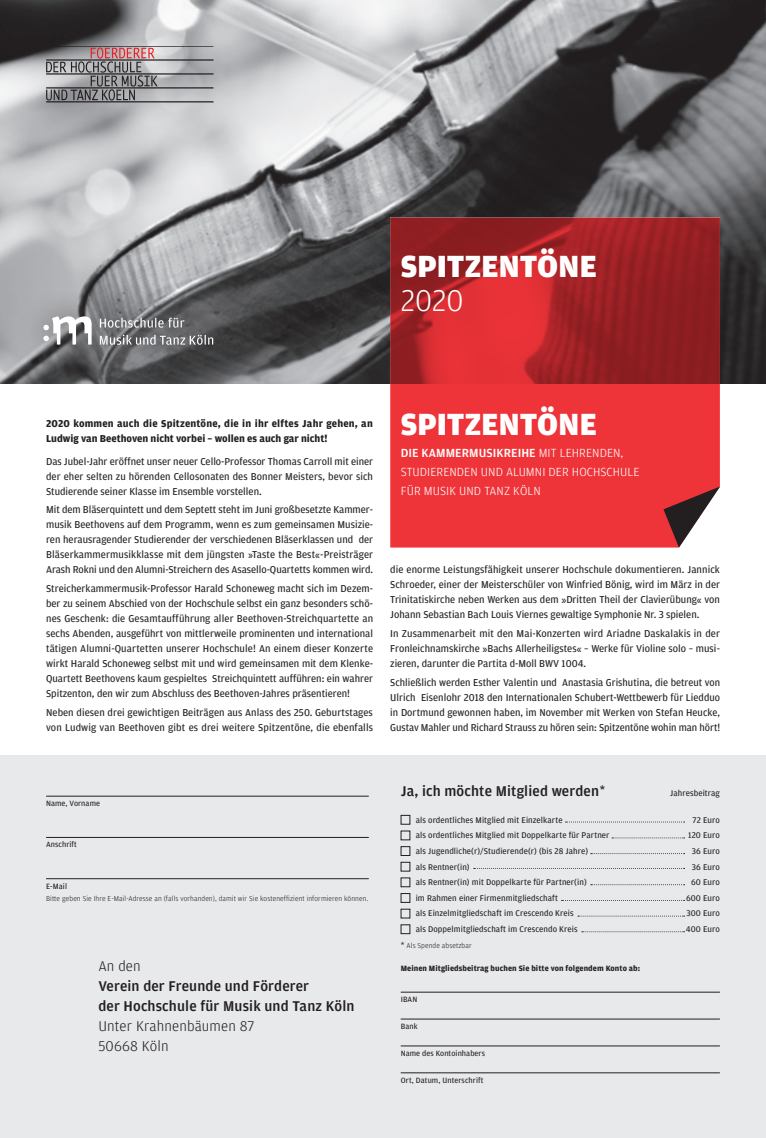
<style>
.page{position:relative;width:766px;height:1138px;background:#fff}
.page>*{position:absolute;margin:0;border:0;box-sizing:border-box;transform-origin:0 0}
.t1{font:900 32.5px "Amplitude";letter-spacing:.005em;color:#fff}
.t2{font:300 31.88px "Amplitude";color:#fff}
.t3{font:500 15px/20px "Amplitude";letter-spacing:.01em;color:#231f20}
.t4{font:300 15px/20px "Amplitude";letter-spacing:.01em;color:#231f20}
.t5{font:300 12.5px/18.8px "Amplitude";letter-spacing:.005em;color:#fff}
.t6{font:10.62px/15px "Amplitude";color:#231f20;text-align:justify}
.t7{font:700 10.62px/15px "Amplitude";letter-spacing:.005em;color:#231f20}
.t8{font:8.75px "Amplitude";letter-spacing:.01em;color:#231f20}
.t9{font:8.12px "Amplitude";letter-spacing:.01em;color:#231f20}
.t10{font:700 8.12px "Amplitude";letter-spacing:.01em;color:#231f20}
.t11{font:300 7.5px "Amplitude";letter-spacing:.01em;color:#231f20}
.s1{font-weight:500}
.s2{font-weight:400;font-size:8.75px}
</style>
<div class="page">
<img style="left:0;top:0;width:765px;height:383px">
<svg style="left:390px;top:217px;width:329px;height:330px;background:#c92b30"></svg>
<div style="left:16px;top:288px;width:223px;height:85px;background:#231f20;opacity:.75"></div>
<svg style="left:100px;top:317px;width:84px;height:10px"></svg>
<svg style="left:100px;top:335px;width:113px;height:10px"></svg>
<svg style="left:43px;top:316px;width:49px;height:28px"></svg>
<svg style="left:663px;top:486px;width:57px;height:61px"></svg>
<svg style="left:46px;top:47px;width:112px;height:53px;background:#9a9093"></svg>
<hr style="left:46px;top:46px;width:167px;height:1px;background:#231f20">
<hr style="left:46px;top:59px;width:167px;height:2px;background:#231f20">
<hr style="left:46px;top:73px;width:167px;height:2px;background:#231f20">
<hr style="left:46px;top:87px;width:167px;height:1px;background:#231f20">
<hr style="left:46px;top:101px;width:167px;height:1px;background:#231f20">
<div style="left:0;top:755px;width:765px;height:382px;background:#e6e7e9"></div>
<hr style="left:400px;top:991px;width:319px;height:1px;background:#231f20">
<hr style="left:400px;top:1018px;width:319px;height:1px;background:#231f20">
<hr style="left:400px;top:1045px;width:319px;height:1px;background:#231f20">
<hr style="left:400px;top:1072px;width:319px;height:1px;background:#231f20">
<hr style="left:46px;top:796px;width:323px;height:1px;background:#231f20">
<hr style="left:46px;top:837px;width:323px;height:1px;background:#231f20">
<hr style="left:46px;top:878px;width:323px;height:1px;background:#231f20">
<div style="left:400px;top:815px;width:10px;height:9px;border:1px solid #231f20"></div>
<div style="left:400px;top:846px;width:10px;height:9px;border:1px solid #231f20"></div>
<div style="left:400px;top:862px;width:10px;height:9px;border:1px solid #231f20"></div>
<div style="left:400px;top:877px;width:10px;height:10px;border:1px solid #231f20"></div>
<svg style="left:565px;top:821px;width:119px;height:1px"></svg>
<svg style="left:612px;top:837px;width:72px;height:1px"></svg>
<svg style="left:590px;top:853px;width:94px;height:1px"></svg>
<svg style="left:473px;top:868px;width:211px;height:1px"></svg>
<svg style="left:590px;top:884px;width:94px;height:1px"></svg>
<svg style="left:561px;top:900px;width:123px;height:1px"></svg>
<svg style="left:577px;top:915px;width:107px;height:1px"></svg>
<svg style="left:581px;top:931px;width:103px;height:1px"></svg>
<h1 class="t1" style="left:400px;top:248px;width:198px">SPITZENTÖNE</h1>
<h2 class="t2" style="left:400px;top:282px;width:64px">2020</h2>
<p class="t7" style="left:46px;top:416px;width:328px">2020 kommen auch die Spitzentöne, die in ihr elftes Jahr gehen, an<br>Ludwig van Beethoven nicht vorbei – wollen es auch gar nicht!</p>
<p class="t6" style="left:46px;top:453px;width:328px">Das Jubel-Jahr eröffnet unser neuer Cello-Professor Thomas Carroll mit einer der eher selten zu hörenden Cellosonaten des Bonner Meisters, bevor sich Studierende seiner Klasse im Ensemble vorstellen.</p>
<p class="t6" style="left:46px;top:502px;width:328px">Mit dem Bläserquintett und dem Septett steht im Juni großbesetzte Kammer&shy;musik Beethovens auf dem Programm, wenn es zum gemeinsamen Musizie&shy;ren herausragender Studierender der verschiedenen Bläserklassen und der Bläserkammermusikklasse mit dem jüngsten »Taste the Best«-Preisträger Arash Rokni und den Alumni-Streichern des Asasello-Quartetts kommen wird.</p>
<p class="t6" style="left:46px;top:581px;width:328px">Streicherkammermusik-Professor Harald Schoneweg macht sich im Dezem&shy;ber zu seinem Abschied von der Hochschule selbst ein ganz besonders schö&shy;nes Geschenk: die Gesamtaufführung aller Beethoven-Streichquartette an sechs Abenden, ausgeführt von mittlerweile prominenten und international tätigen Alumni-Quartetten unserer Hochschule! An einem dieser Konzerte wirkt Harald Schoneweg selbst mit und wird gemeinsamen mit dem Klenke-Quartett Beethovens kaum gespieltes Streichquintett aufführen: ein wahrer Spitzenton, den wir zum Abschluss des Beethoven-Jahres präsentieren!</p>
<p class="t6" style="left:46px;top:705px;width:328px">Neben diesen drei gewichtigen Beiträgen aus Anlass des 250. Geburtstages von Ludwig van Beethoven gibt es drei weitere Spitzentöne, die ebenfalls</p>
<h1 class="t1" style="left:400px;top:405px;width:198px">SPITZENTÖNE</h1>
<p class="t5" style="left:400px;top:443px;width:240px"><span class="s1">DIE KAMMERMUSIKREIHE</span> MIT LEHRENDEN,<br>STUDIERENDEN UND ALUMNI DER HOCHSCHULE<br>FÜR MUSIK UND TANZ KÖLN</p>
<p class="t6" style="left:390px;top:562px;width:331px">die enorme Leistungsfähigkeit unserer Hochschule dokumentieren. Jannick Schroeder, einer der Meisterschüler von Winfried Bönig, wird im März in der Trinitatiskirche neben Werken aus dem »Dritten Theil der Clavierübung« von Johann Sebastian Bach Louis Viernes gewaltige Symphonie Nr. 3 spielen.</p>
<p class="t6" style="left:390px;top:626px;width:331px">In Zusammenarbeit mit den Mai-Konzerten wird Ariadne Daskalakis in der Fronleichnamskirche »Bachs Allerheiligstes« – Werke für Violine solo – musi&shy;zieren, darunter die Partita d-Moll BWV 1004.</p>
<p class="t6" style="left:390px;top:675px;width:331px">Schließlich werden Esther Valentin und Anastasia Grishutina, die betreut von Ulrich Eisenlohr 2018 den Internationalen Schubert-Wettbewerb für Liedduo in Dortmund gewonnen haben, im November mit Werken von Stefan Heucke, Gustav Mahler und Richard Strauss zu hören sein: Spitzentöne wohin man hört!</p>
<p class="t9" style="left:46px;top:799px;width:55px">Name, Vorname</p>
<p class="t9" style="left:46px;top:840px;width:32px">Anschrift</p>
<p class="t9" style="left:46px;top:881px;width:23px">E-Mail</p>
<p class="t11" style="left:46px;top:894px;width:323px">Bitte geben Sie Ihre E-Mail-Adresse an (falls vorhanden), damit wir Sie kosteneffizient informieren können.</p>
<h3 class="t4" style="left:98px;top:956px;width:44px">An den</h3>
<h3 class="t3" style="left:98px;top:976px;width:257px">Verein der Freunde und Förderer<br>der Hochschule für Musik und Tanz Köln</h3>
<h3 class="t4" style="left:98px;top:1016px;width:157px">Unter Krahnenbäumen 87<br>50668 Köln</h3>
<h3 class="t3" style="left:400px;top:781px;width:206px">Ja, ich möchte Mitglied werden<sup>*</sup></h3>
<p class="t8" style="left:670px;top:788px;width:51px">Jahresbeitrag</p>
<p class="t8" style="left:415px;top:814px;width:148px">als ordentliches Mitglied mit Einzelkarte</p>
<p class="t8" style="left:692px;top:814px;width:29px">72 Euro</p>
<p class="t8" style="left:415px;top:830px;width:195px">als ordentliches Mitglied mit Doppelkarte für Partner</p>
<p class="t8" style="left:688px;top:830px;width:33px">120 Euro</p>
<p class="t8" style="left:415px;top:846px;width:174px">als Jugendliche(r)/Studierende(r) (bis 28 Jahre)</p>
<p class="t8" style="left:691px;top:846px;width:30px">36 Euro</p>
<p class="t8" style="left:415px;top:861px;width:55px">als Rentner(in)</p>
<p class="t8" style="left:691px;top:861px;width:30px">36 Euro</p>
<p class="t8" style="left:415px;top:877px;width:172px">als Rentner(in) mit Doppelkarte für Partner(in)</p>
<p class="t8" style="left:691px;top:877px;width:30px">60 Euro</p>
<p class="t8" style="left:415px;top:893px;width:144px">im Rahmen einer Firmenmitgliedschaft</p>
<p class="t8" style="left:685px;top:893px;width:35px">600 Euro</p>
<p class="t8" style="left:415px;top:908px;width:159px">als Einzelmitgliedschaft im Crescendo Kreis</p>
<p class="t8" style="left:686px;top:908px;width:35px">300 Euro</p>
<p class="t8" style="left:415px;top:924px;width:163px">als Doppelmitgliedschaft im Crescendo Kreis</p>
<p class="t8" style="left:685px;top:924px;width:36px">400 Euro</p>
<p class="t11" style="left:400px;top:941px;width:72px"><span class="s2">*</span> Als Spende absetzbar</p>
<p class="t10" style="left:400px;top:963px;width:241px">Meinen Mitgliedsbeitrag buchen Sie bitte von folgendem Konto ab:</p>
<p class="t9" style="left:400px;top:994px;width:18px">IBAN</p>
<p class="t9" style="left:400px;top:1021px;width:18px">Bank</p>
<p class="t9" style="left:400px;top:1048px;width:86px">Name des Kontoinhabers</p>
<p class="t9" style="left:400px;top:1075px;width:84px">Ort, Datum, Unterschrift</p>
</div>
